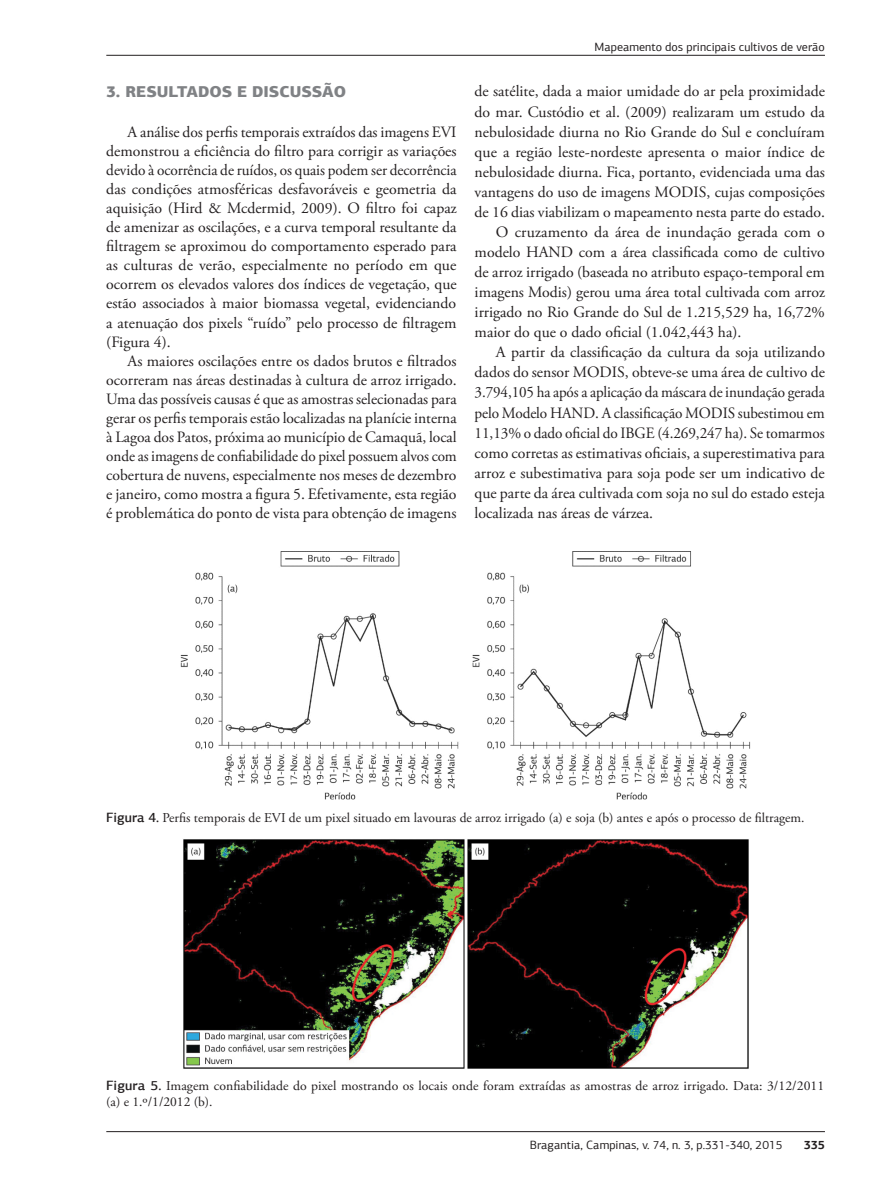
<style>
.page{position:relative;width:893px;height:1191px;background:#fff}
.page>*{position:absolute;margin:0;border:0;box-sizing:border-box;transform-origin:0 0}
.Paragraph{font:15.75px/19px "Adobe Garamond Pro";color:#231f20;text-align:justify}
.Heading1{font:900 15.75px "PF Agora Sans Pro";color:#808285}
.FigureCaption{font:13.5px/16.2px "Adobe Garamond Pro";color:#231f20}
.t1{font:12px "PF Agora Sans Pro";color:#231f20}
.t2{font:700 12px "PF Agora Sans Pro";color:#231f20}
.s1{font-family:"PF Agora Sans Pro";font-weight:500}
</style>
<div class="page">
<hr style="left:106px;top:55px;width:719px;height:1px;background:#231f20">
<hr style="left:106px;top:1131px;width:719px;height:1px;background:#231f20">
<img style="left:180px;top:551px;width:571px;height:249px">
<img style="left:183px;top:839px;width:566px;height:230px">
<p class="Heading1" style="left:106px;top:81px;width:241px">3. RESULTADOS E DISCUSSÃO</p>
<p class="Paragraph" style="left:106px;top:123px;width:352px;text-indent:21px">A análise dos perfis temporais extraídos das imagens EVI demonstrou a eficiência do filtro para corrigir as variações devido à ocorrência de ruídos, os quais podem ser decorrência das condições atmosféricas desfavoráveis e geometria da aquisição (Hird &amp; Mcdermid, 2009). O filtro foi capaz de amenizar as oscilações, e a curva temporal resultante da filtragem se aproximou do comportamento esperado para as culturas de verão, especialmente no período em que ocorrem os elevados valores dos índices de vegetação, que estão associados à maior biomassa vegetal, evidenciando a atenuação dos pixels “ruído” pelo processo de filtragem (Figura 4).</p>
<p class="Paragraph" style="left:106px;top:352px;width:352px;text-indent:21px">As maiores oscilações entre os dados brutos e filtrados ocorreram nas áreas destinadas à cultura de arroz irrigado.<br>Uma das possíveis causas é que as amostras selecionadas para gerar os perfis temporais estão localizadas na planície interna à Lagoa dos Patos, próxima ao município de Camaquã, local onde as imagens de confiabilidade do pixel possuem alvos com cobertura de nuvens, especialmente nos meses de dezembro e janeiro, como mostra a figura 5. Efetivamente, esta região é problemática do ponto de vista para obtenção de imagens</p>
<p class="t1" style="left:595px;top:40px;width:232px">Mapeamento dos principais cultivos de verão</p>
<p class="Paragraph" style="left:475px;top:82px;width:352px;line-height:20.1px">de satélite, dada a maior umidade do ar pela proximidade do mar. Custódio et al. (2009) realizaram um estudo da nebulosidade diurna no Rio Grande do Sul e concluíram que a região leste-nordeste apresenta o maior índice de nebulosidade diurna. Fica, portanto, evidenciada uma das vantagens do uso de imagens MODIS, cujas composições de 16 dias viabilizam o mapeamento nesta parte do estado.</p>
<p class="Paragraph" style="left:475px;top:222px;width:352px;line-height:20.1px;text-indent:21px">O cruzamento da área de inundação gerada com o modelo HAND com a área classificada como de cultivo de arroz irrigado (baseada no atributo espaço-temporal em imagens Modis) gerou uma área total cultivada com arroz irrigado no Rio Grande do Sul de 1.215,529 ha, 16,72% maior do que o dado oficial (1.042,443 ha).</p>
<p class="Paragraph" style="left:475px;top:343px;width:352px;line-height:20.1px;text-indent:21px">A partir da classificação da cultura da soja utilizando dados do sensor MODIS, obteve-se uma área de cultivo de 3.794,105 ha após a aplicação da máscara de inundação gerada pelo Modelo HAND. A classificação MODIS subestimou em 11,13% o dado oficial do IBGE (4.269,247 ha). Se tomarmos como corretas as estimativas oficiais, a superestimativa para arroz e subestimativa para soja pode ser um indicativo de que parte da área cultivada com soja no sul do estado esteja localizada nas áreas de várzea.</p>
<p class="FigureCaption" style="left:106px;top:810px;width:700px"><span class="s1">Figura 4.</span> Perfis temporais de EVI de um pixel situado em lavouras de arroz irrigado (a) e soja (b) antes e após o processo de filtragem.</p>
<p class="FigureCaption" style="left:106px;top:1078px;width:719px"><span class="s1">Figura 5.</span> Imagem confiabilidade do pixel mostrando os locais onde foram extraídas as amostras de arroz irrigado. Data: 3/12/2011 (a) e 1.º/1/2012 (b).</p>
<p class="t1" style="left:530px;top:1138px;width:254px">Bragantia, Campinas, v. 74, n. 3, p.331-340, 2015</p>
<p class="t2" style="left:804px;top:1137px;width:23px">335</p>
</div>
